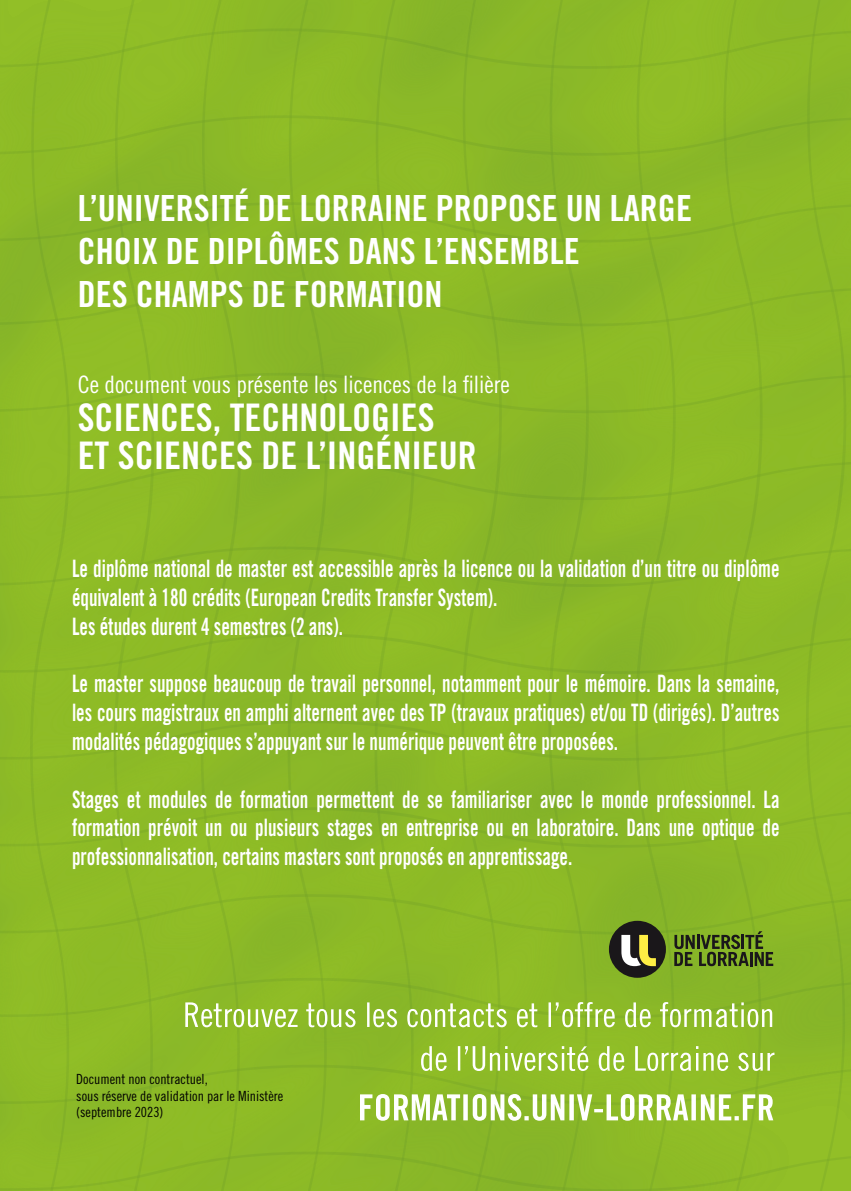
<style>
.page{position:relative;width:851px;height:1191px;background:#fff}
.page>*{position:absolute;margin:0;border:0;box-sizing:border-box;transform-origin:0 0}
.t1{font:38px/38px "Trade Gothic LT Std Bd Cn 20";color:#fff}
.t2{font:36px/43.2px "Trade Gothic LT Std Bd Cn 20";color:#fff}
.t3{font:24px/28.8px "Trade Gothic LT Std Bd Cn 20";color:#fff;text-align:justify;scale:.8 1}
.t4{font:24px "Trade Gothic LT Std Cn 18";color:#fff}
.t5{font:14px/16.8px "Trade Gothic LT Std Cn 18";color:#000}
</style>
<div class="page">
<div style="left:0;top:0;width:850px;height:1150px;background:#8dba27"></div>
<div style="left:29px;top:0;width:43px;height:1150px;background:#8ebb26"></div>
<div style="left:113px;top:0;width:42px;height:1150px;background:#8ebc26"></div>
<div style="left:199px;top:0;width:43px;height:1150px;background:#8cba27"></div>
<div style="left:286px;top:0;width:43px;height:1150px;background:#89b728"></div>
<div style="left:373px;top:0;width:43px;height:1150px;background:#8bb927"></div>
<div style="left:460px;top:0;width:43px;height:1150px;background:#8cb927"></div>
<div style="left:547px;top:0;width:43px;height:1150px;background:#89b728"></div>
<div style="left:634px;top:0;width:42px;height:1150px;background:#8cb927"></div>
<div style="left:721px;top:0;width:42px;height:1150px;background:#8dbb26"></div>
<div style="left:804px;top:0;width:43px;height:1150px;background:#8dbb27"></div>
<div style="left:0;top:27px;width:850px;height:43px;background:#8dba27"></div>
<div style="left:0;top:114px;width:850px;height:43px;background:#8cba27"></div>
<div style="left:0;top:201px;width:850px;height:43px;background:#8bb927"></div>
<div style="left:0;top:285px;width:850px;height:42px;background:#8cb927"></div>
<div style="left:0;top:372px;width:850px;height:42px;background:#8dbb27"></div>
<div style="left:0;top:458px;width:850px;height:43px;background:#8bb927"></div>
<div style="left:0;top:545px;width:850px;height:43px;background:#8cb927"></div>
<div style="left:0;top:632px;width:850px;height:43px;background:#8dbb26"></div>
<div style="left:0;top:719px;width:850px;height:43px;background:#8cb927"></div>
<div style="left:0;top:806px;width:850px;height:43px;background:#8cba27"></div>
<div style="left:0;top:1150px;width:850px;height:41px;background:#8cba27"></div>
<svg style="left:0;top:1046px;width:850px;height:74px;background:#98c13d"></svg>
<svg style="left:0;top:976px;width:850px;height:51px;background:#94be38"></svg>
<div style="left:609px;top:920px;width:56px;height:57px;background:#1a171a;border-radius:50%"></div>
<svg style="left:0;top:893px;width:850px;height:73px;background:#87b227"></svg>
<h2 class="t2" style="left:78px;top:186px;width:615px">L’UNIVERSITÉ DE LORRAINE PROPOSE UN LARGE<br>CHOIX DE DIPLÔMES DANS L’ENSEMBLE<br>DES CHAMPS DE FORMATION</h2>
<p class="t4" style="left:78px;top:370px;width:433px">Ce document vous présente les licences de la filière</p>
<h1 class="t1" style="left:78px;top:398px;width:400px">SCIENCES, TECHNOLOGIES<br>ET SCIENCES DE L’INGÉNIEUR</h1>
<p class="t3" style="left:72px;top:554px;width:885px;text-align:left">Le diplôme national de master est accessible après la licence ou la validation d’un titre ou diplôme équivalent à 180 crédits (European Credits Transfer System).<br>Les études durent 4 semestres (2 ans).</p>
<p class="t3" style="left:72px;top:669px;width:885px">Le master suppose beaucoup de travail personnel, notamment pour le mémoire. Dans la semaine, les cours magistraux en amphi alternent avec des TP (travaux pratiques) et/ou TD (dirigés). D’autres modalités pédagogiques s’appuyant sur le numérique peuvent être proposées.</p>
<p class="t3" style="left:72px;top:784px;width:885px">Stages et modules de formation permettent de se familiariser avec le monde professionnel. La formation prévoit un ou plusieurs stages en entreprise ou en laboratoire. Dans une optique de professionnalisation, certains masters sont proposés en apprentissage.</p>
<p class="t5" style="left:76px;top:1070px;width:208px">Document non contractuel,<br>sous réserve de validation par le Ministère (septembre 2023)</p>
</div>
